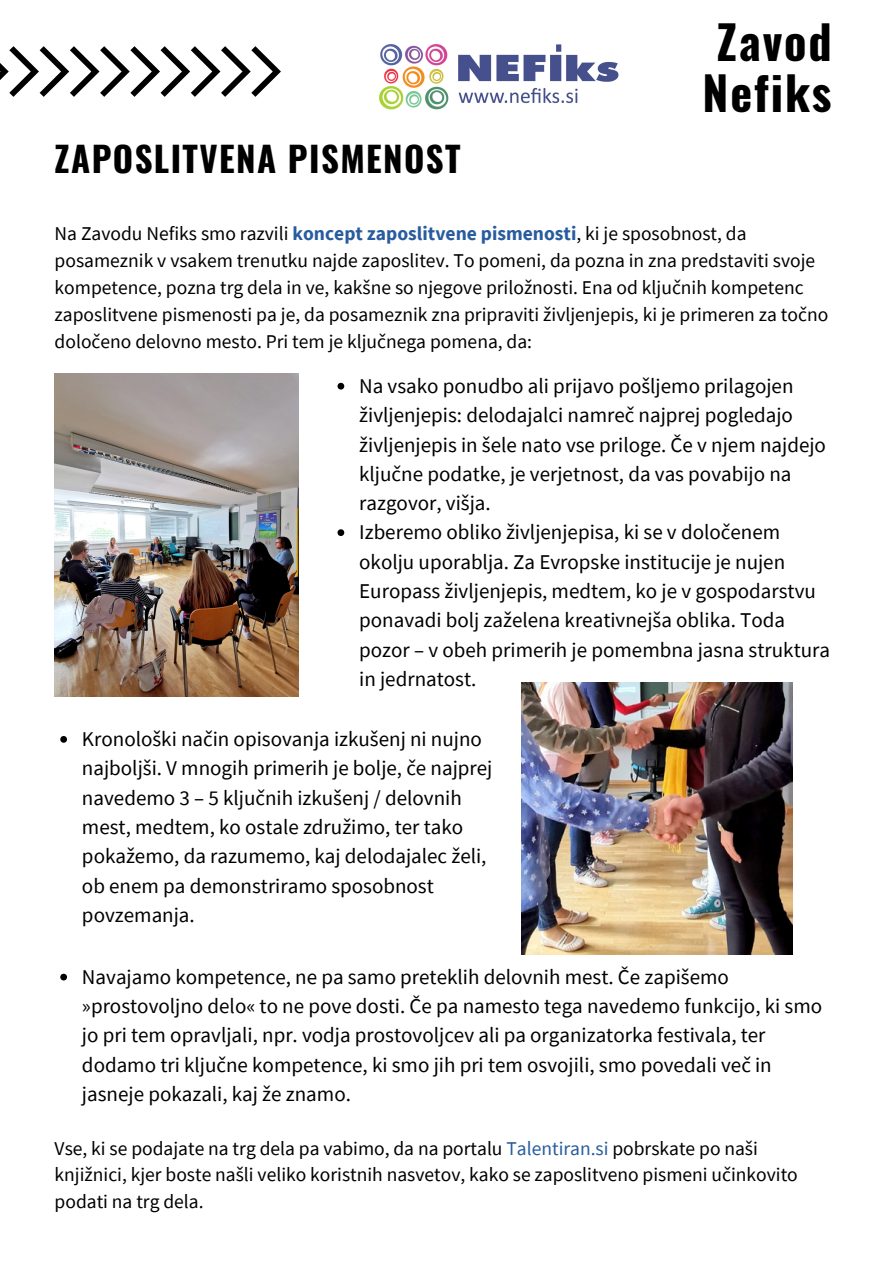
<style>
.page{position:relative;width:894px;height:1264px;background:#fff}
.page>*{position:absolute;margin:0;border:0;box-sizing:border-box;transform-origin:0 0}
.t1{font:700 46.35px/50.7px "Oswald";letter-spacing:.04em;color:#000;text-align:center}
.t2{font:700 34.8px "Oswald";letter-spacing:.04em;color:#000}
.t3{font:21px/29.2px "Source Sans Pro";color:#000}
.t4{font:19.5px/27px "Source Sans Pro";color:#000}
.s1{font-weight:700;color:#285c9f}
.s2{color:#285c9f}
</style>
<div class="page">
<svg style="left:0;top:46px;width:281px;height:51px"></svg>
<img style="left:379px;top:44px;width:240px;height:66px">
<img style="left:521px;top:682px;width:271px;height:272px">
<img style="left:55px;top:373px;width:243px;height:324px">
<svg style="left:337px;top:383px;width:7px;height:6px"></svg>
<svg style="left:337px;top:529px;width:7px;height:7px"></svg>
<svg style="left:60px;top:736px;width:7px;height:6px"></svg>
<svg style="left:60px;top:973px;width:7px;height:7px"></svg>
<h2 class="t2" style="left:55px;top:131px;width:407px">ZAPOSLITVENA PISMENOST</h2>
<h1 class="t1" style="left:702px;top:15px;width:130px">Zavod<br>Nefiks</h1>
<p class="t4" style="left:55px;top:220px;width:774px">Na Zavodu Nefiks smo razvili <span class="s1">koncept zaposlitvene pismenosti</span>, ki je sposobnost, da posameznik v vsakem trenutku najde zaposlitev. To pomeni, da pozna in zna predstaviti svoje kompetence, pozna trg dela in ve, kakšne so njegove priložnosti. Ena od ključnih kompetenc zaposlitvene pismenosti pa je, da posameznik zna pripraviti življenjepis, ki je primeren za točno določeno delovno mesto. Pri tem je ključnega pomena, da:</p>
<p class="t3" style="left:359px;top:371px;width:472px">Na vsako ponudbo ali prijavo pošljemo prilagojen življenjepis: delodajalci namreč najprej pogledajo življenjepis in šele nato vse priloge. Če v njem najdejo ključne podatke, je verjetnost, da vas povabijo na razgovor, višja.<br>Izberemo obliko življenjepisa, ki se v določenem okolju uporablja. Za Evropske institucije je nujen Europass življenjepis, medtem, ko je v gospodarstvu ponavadi bolj zaželena kreativnejša oblika. Toda pozor – v obeh primerih je pomembna jasna struktura in jedrnatost.</p>
<p class="t3" style="left:82px;top:724px;width:412px">Kronološki način opisovanja izkušenj ni nujno najboljši. V mnogih primerih je bolje, če najprej navedemo 3 – 5 ključnih izkušenj / delovnih mest, medtem, ko ostale združimo, ter tako pokažemo, da razumemo, kaj delodajalec želi, ob enem pa demonstriramo sposobnost povzemanja.</p>
<p class="t3" style="left:82px;top:961px;width:741px">Navajamo kompetence, ne pa samo preteklih delovnih mest. Če zapišemo »prostovoljno delo« to ne pove dosti. Če pa namesto tega navedemo funkcijo, ki smo jo pri tem opravljali, npr. vodja prostovoljcev ali pa organizatorka festivala, ter dodamo tri ključne kompetence, ki smo jih pri tem osvojili, smo povedali več in jasneje pokazali, kaj že znamo.</p>
<p class="t4" style="left:55px;top:1134px;width:744px;line-height:26.2px">Vse, ki se podajate na trg dela pa vabimo, da na portalu <span class="s2">Talentiran.si</span> pobrskate po naši knjižnici, kjer boste našli veliko koristnih nasvetov, kako se zaposlitveno pismeni učinkovito podati na trg dela.</p>
</div>
